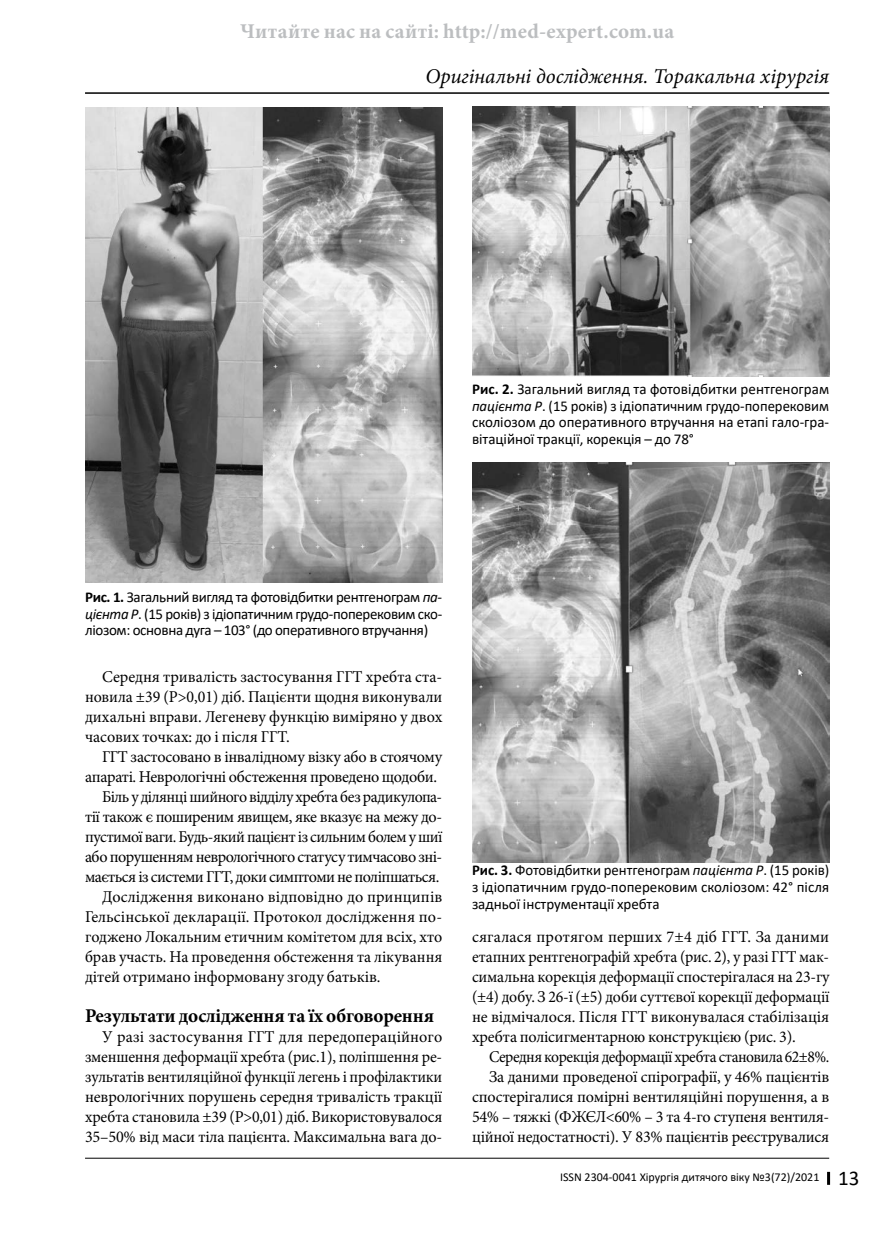
<style>
.page{position:relative;width:893px;height:1234px;background:#fff}
.page>*{position:absolute;margin:0;border:0;box-sizing:border-box;transform-origin:0 0}
.t1{font:700 21px "Minion Pro";letter-spacing:.01em;color:#bcbec0}
.t2{font:italic 21px "Minion Pro";color:#000}
.t3{font:700 19.5px "Minion Pro";letter-spacing:-.01em;color:#000}
.t4{font:16.5px/20px "Minion Pro";letter-spacing:-.015em;color:#000;text-align:justify}
.t5{font:16.5px/20px "Minion Pro";letter-spacing:-.015em;color:#000;text-align:right;scale:.95 1}
.t6{font:16.5px "Minion Pro";letter-spacing:-.015em;color:#000;scale:.96 1}
.t7{font:16.5px "Minion Pro";letter-spacing:.005em;color:#000}
.t8{font:15px/16.5px "Calibri";letter-spacing:-.005em;color:#000;text-align:justify}
.t9{font:12px "Calibri";color:#000}
.s1{font-weight:700}
.s2{font-style:italic}
.s3{font-size:21px}
</style>
<div class="page">
<hr style="left:85px;top:92px;width:744px;height:2px;background:#000">
<svg style="left:827px;top:1171px;width:3px;height:13px"></svg>
<hr style="left:85px;top:1157px;width:744px;height:1px;background:#000">
<img style="left:85px;top:107px;width:357px;height:475px">
<img style="left:472px;top:106px;width:357px;height:271px">
<img style="left:472px;top:462px;width:357px;height:399px">
<p class="t1" style="left:240px;top:16px;width:435px">Читайте нас на сайті: http://med-expert.com.ua</p>
<p class="t2" style="left:425px;top:62px;width:405px">Оригінальні дослідження. Торакальна хірургія</p>
<p class="t8" style="left:472px;top:380px;width:359px"><span class="s1">Рис. 2.</span> Загальний вигляд та фотовідбитки рентгенограм <span class="s2">пацієнта Р</span>. (15 років) з ідіопатичним грудо-поперековим сколіозом до оперативного втручання на етапі гало-гра&shy;вітаційної тракції, корекція – до 78°</p>
<p class="t8" style="left:85px;top:588px;width:359px"><span class="s1">Рис. 1.</span> Загальний вигляд та фотовідбитки рентгенограм <span class="s2">па&shy;цієнта Р</span>. (15 років) з ідіопатичним грудо-поперековим ско&shy;ліозом: основна дуга – 103° (до оперативного втручання)</p>
<p class="t4" style="left:85px;top:667px;width:359px;text-indent:17px">Середня тривалість застосування ГГТ хребта ста&shy;новила ±39 (P&gt;0,01) діб. Пацієнти щодня виконували дихальні вправи. Легеневу функцію виміряно у двох часових точках: до і після ГГТ.</p>
<p class="t4" style="left:102px;top:747px;width:342px">ГГТ застосовано в інвалідному візку або в стоячому</p>
<p class="t4" style="left:85px;top:766px;width:354px">апараті. Неврологічні обстеження проведено щодоби.</p>
<p class="t6" style="left:102px;top:785px;width:356px">Біль у ділянці шийного відділу хребта без радикулопа-</p>
<p class="t4" style="left:85px;top:806px;width:359px">тії також є поширеним явищем, яке вказує на межу до-</p>
<p class="t6" style="left:85px;top:825px;width:374px">пустимої ваги. Будь-який пацієнт із сильним болем у шиї</p>
<p class="t4" style="left:85px;top:846px;width:359px">або порушенням неврологічного статусу тимчасово зні-</p>
<p class="t4" style="left:85px;top:866px;width:356px">мається із системи ГГТ, доки симптоми не поліпшаться.</p>
<p class="t7" style="left:102px;top:885px;width:342px">Дослідження виконано відповідно до принципів</p>
<p class="t7" style="left:85px;top:905px;width:359px">Гельсінської декларації. Протокол дослідження по-</p>
<p class="t4" style="left:85px;top:926px;width:359px">годжено Локальним етичним комітетом для всіх, хто</p>
<p class="t6" style="left:85px;top:945px;width:374px">брав участь. На проведення обстеження та лікування</p>
<p class="t4" style="left:85px;top:966px;width:297px">дітей отримано інформовану згоду батьків.</p>
<p class="t3" style="left:85px;top:1001px;width:350px">Результати дослідження та їх обговорення</p>
<p class="t4" style="left:85px;top:1026px;width:359px;text-indent:17px">У разі застосування ГГТ для передопераційного зменшення деформації хребта (рис.1), поліпшення ре&shy;зультатів вентиляційної функції легень і профілактики неврологічних порушень середня тривалість тракції хребта становила ±39 (P&gt;0,01) діб. Використовувалося 35–50% від маси тіла пацієнта. Максимальна вага до-</p>
<p class="t8" style="left:472px;top:861px;width:359px"><span class="s1">Рис. 3.</span> Фотовідбитки рентгенограм <span class="s2">пацієнта Р</span>. (15 років) з ідіопатичним грудо-поперековим сколіозом: 42° після задньої інструментації хребта</p>
<p class="t4" style="left:472px;top:926px;width:359px">сягалася протягом перших 7±4 діб ГГТ. За даними етапних рентгенографій хребта (рис. 2), у разі ГГТ мак&shy;симальна корекція деформації спостерігалася на 23-гу (±4) добу. З 26-ї (±5) доби суттєвої корекції деформації не відмічалося. Після ГГТ виконувалася стабілізація хребта полісигментарною конструкцією (рис. 3).</p>
<p class="t5" style="left:472px;top:1046px;width:378px">Середня корекція деформації хребта становила 62±8%.<br>За даними проведеної спірографії, у 46% пацієнтів спостерігалися помірні вентиляційні порушення, а в 54% – тяжкі (ФЖЄЛ&lt;60% – 3 та 4-го ступеня вентиля&shy;ційної недостатності). У 83% пацієнтів реєструвалися</p>
<p class="t9" style="left:560px;top:1167px;width:301px">ISSN 2304-0041 Хірургія дитячого віку №3(72)/2021 <span class="s3">13</span></p>
</div>
